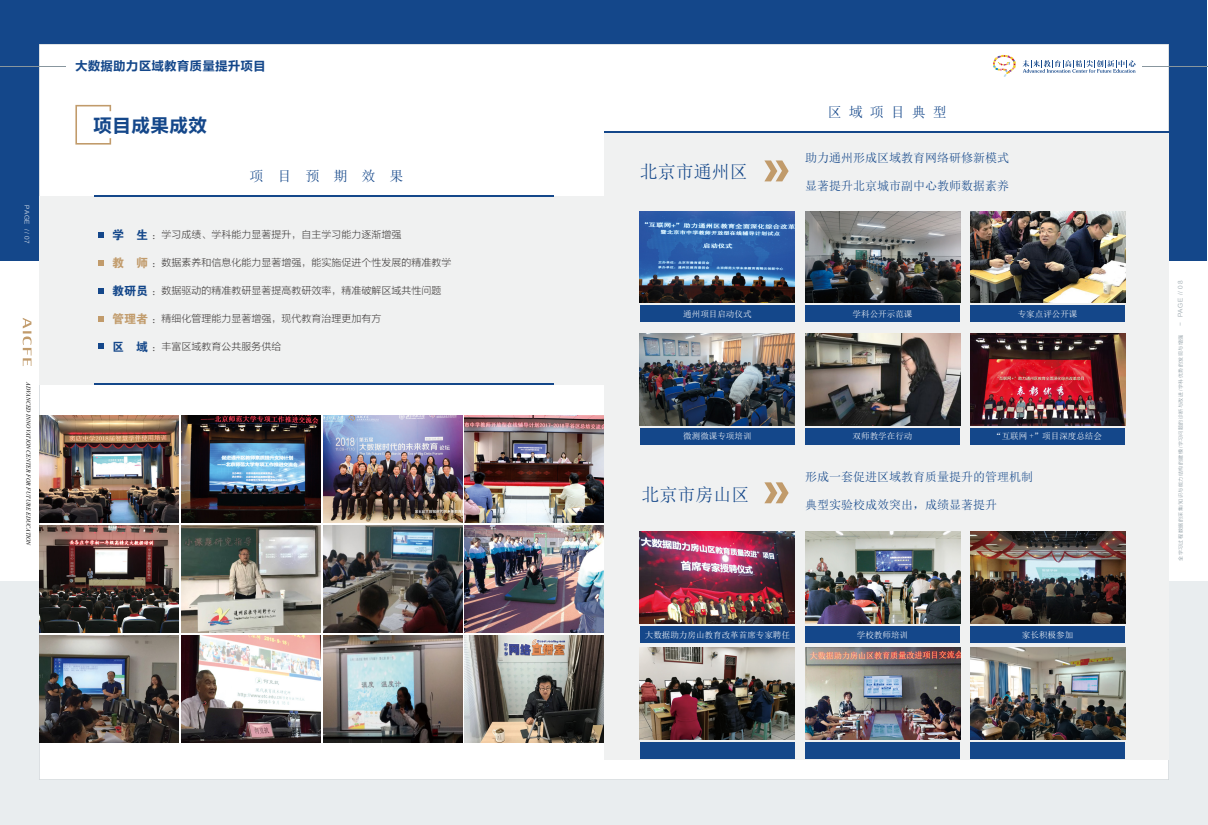
<style>
.page{position:relative;width:1208px;height:825px;background:#fff}
.page>*{position:absolute;margin:0;border:0;box-sizing:border-box;transform-origin:0 0}
.t1{font:19px "FZLTCHJW GB1 0";color:#14478a}
.t2{font:18px "Sim Sun";color:#14478a}
.t3{font:14px "Sim Sun";color:#14478a}
.t4{font:12px "Sim Sun";color:#14478a}
.t5{font:700 12px "Microsoft Ya Hei";letter-spacing:.06em;color:#14478a}
.t6{font:10px "FZLTXHK GBK1 0";color:#4c4948}
.t7{font:8.5px "Sim Sun";color:#fff}
.t8{font:italic 6px "Times New Roman";color:#000}
.t9{font:6px "FZLTXHK GBK1 0";letter-spacing:.09em;color:#88969e}
.t10{font:6px "FZLTXHK GBK1 0";letter-spacing:.07em;color:#fff}
.t11{font:5px "FZLTXHK GBK1 0";letter-spacing:.1em;color:#88969e}
.s1{font-family:"FZDHTJW GB1 0";font-size:12px;color:#14478a}
.s2{font-family:"FZDHTJW GB1 0";font-size:12px;color:#c19b6b}
</style>
<div class="page">
<div style="left:0;top:0;width:1207px;height:260px;background:#14478a"></div>
<div style="left:0;top:582px;width:1207px;height:243px;background:#e9edef"></div>
<div style="left:39px;top:44px;width:1129px;height:736px;background:#fff"></div>
<hr style="left:0;top:66px;width:65px;height:1px;background:#88969e">
<hr style="left:1142px;top:66px;width:66px;height:1px;background:#88969e">
<svg style="left:23px;top:318px;width:8px;height:48px"></svg>
<svg style="left:1022px;top:60px;width:113px;height:13px"></svg>
<svg style="left:993px;top:55px;width:23px;height:22px"></svg>
<svg style="left:75px;top:105px;width:36px;height:40px"></svg>
<div style="left:40px;top:196px;width:564px;height:189px;background:#f0f1f1"></div>
<hr style="left:94px;top:196px;width:459px;height:1px;background:#14478a">
<hr style="left:94px;top:384px;width:459px;height:1px;background:#14478a">
<svg style="left:98px;top:232px;width:5px;height:6px"></svg>
<svg style="left:98px;top:260px;width:5px;height:6px"></svg>
<svg style="left:98px;top:289px;width:5px;height:5px"></svg>
<svg style="left:98px;top:317px;width:5px;height:5px"></svg>
<svg style="left:98px;top:343px;width:5px;height:6px"></svg>
<img style="left:40px;top:415px;width:139px;height:107px">
<img style="left:40px;top:525px;width:139px;height:108px">
<img style="left:40px;top:635px;width:139px;height:107px">
<img style="left:181px;top:415px;width:140px;height:107px">
<img style="left:181px;top:525px;width:140px;height:108px">
<img style="left:181px;top:635px;width:140px;height:107px">
<img style="left:323px;top:415px;width:139px;height:107px">
<img style="left:323px;top:525px;width:139px;height:108px">
<img style="left:323px;top:635px;width:139px;height:107px">
<img style="left:465px;top:415px;width:139px;height:107px">
<img style="left:465px;top:525px;width:139px;height:108px">
<img style="left:465px;top:635px;width:139px;height:107px">
<div style="left:604px;top:132px;width:564px;height:627px;background:#f0f1f1"></div>
<hr style="left:604px;top:132px;width:564px;height:1px;background:#14478a">
<img style="left:640px;top:211px;width:155px;height:92px">
<div style="left:640px;top:305px;width:155px;height:17px;background:#14478a"></div>
<img style="left:970px;top:211px;width:155px;height:92px">
<div style="left:970px;top:305px;width:155px;height:17px;background:#14478a"></div>
<img style="left:805px;top:211px;width:155px;height:92px">
<div style="left:805px;top:305px;width:155px;height:17px;background:#14478a"></div>
<img style="left:640px;top:333px;width:155px;height:92px">
<div style="left:640px;top:428px;width:155px;height:17px;background:#14478a"></div>
<img style="left:805px;top:333px;width:155px;height:92px">
<div style="left:805px;top:428px;width:155px;height:17px;background:#14478a"></div>
<img style="left:970px;top:333px;width:155px;height:92px">
<div style="left:970px;top:428px;width:155px;height:17px;background:#14478a"></div>
<svg style="left:764px;top:160px;width:24px;height:21px"></svg>
<img style="left:805px;top:532px;width:155px;height:91px">
<div style="left:805px;top:626px;width:155px;height:17px;background:#14478a"></div>
<img style="left:640px;top:532px;width:155px;height:91px">
<div style="left:640px;top:626px;width:155px;height:17px;background:#14478a"></div>
<img style="left:970px;top:532px;width:155px;height:91px">
<div style="left:970px;top:626px;width:155px;height:17px;background:#14478a"></div>
<img style="left:640px;top:648px;width:155px;height:92px">
<div style="left:640px;top:742px;width:155px;height:17px;background:#14478a"></div>
<img style="left:805px;top:648px;width:155px;height:92px">
<div style="left:805px;top:742px;width:155px;height:17px;background:#14478a"></div>
<img style="left:970px;top:648px;width:155px;height:92px">
<div style="left:970px;top:742px;width:155px;height:17px;background:#14478a"></div>
<svg style="left:764px;top:482px;width:24px;height:21px"></svg>
<p class="t10" style="left:30px;top:205px;width:40px;rotate:90deg">PAGE // 07</p>
<p class="t8" style="left:33px;top:382px;width:166px;rotate:90deg">ADVANCED INNOVATION CENTER FOR FUTURE EDUCATION</p>
<p class="t5" style="left:75px;top:57px;width:192px">大数据助力区域教育质量提升项目</p>
<h1 class="t1" style="left:93px;top:115px;width:115px">项目成果成效</h1>
<h3 class="t3" style="left:249px;top:169px;width:156px">项 目 预 期 效 果</h3>
<p class="t6" style="left:112px;top:229px;width:291px"><span class="s1">学　生</span> ：学习成绩、学科能力显著提升，自主学习能力逐渐增强</p>
<p class="t6" style="left:112px;top:257px;width:341px"><span class="s2">教　师</span> ：数据素养和信息化能力显著增强，能实施促进个性发展的精准教学</p>
<p class="t6" style="left:112px;top:285px;width:331px"><span class="s1">教研员</span> ：数据驱动的精准教研显著提高教研效率，精准破解区域共性问题</p>
<p class="t6" style="left:112px;top:313px;width:271px"><span class="s2">管理者</span> ：精细化管理能力显著增强，现代教育治理更加有方</p>
<p class="t6" style="left:112px;top:341px;width:171px"><span class="s1">区　域</span> ：丰富区域教育公共服务供给</p>
<h2 class="t2" style="left:640px;top:163px;width:109px">北京市通州区</h2>
<h3 class="t3" style="left:827px;top:105px;width:120px">区 域 项 目 典 型</h3>
<p class="t4" style="left:805px;top:152px;width:205px">助力通州形成区域教育网络研修新模式</p>
<p class="t4" style="left:805px;top:180px;width:205px">显著提升北京城市副中心教师数据素养</p>
<p class="t7" style="left:683px;top:310px;width:70px">通州项目启动仪式</p>
<p class="t7" style="left:852px;top:310px;width:61px">学科公开示范课</p>
<p class="t7" style="left:1017px;top:310px;width:61px">专家点评公开课</p>
<p class="t7" style="left:683px;top:432px;width:70px">微测微课专项培训</p>
<p class="t7" style="left:852px;top:432px;width:61px">双师教学在行动</p>
<p class="t7" style="left:993px;top:432px;width:110px">“互联网 +”项目深度总结会</p>
<h2 class="t2" style="left:641px;top:485px;width:109px">北京市房山区</h2>
<p class="t4" style="left:805px;top:471px;width:229px">形成一套促进区域教育质量提升的管理机制</p>
<p class="t4" style="left:805px;top:499px;width:193px">典型实验校成效突出，成绩显著提升</p>
<p class="t7" style="left:645px;top:630px;width:147px">大数据助力房山教育改革首席专家聘任</p>
<p class="t7" style="left:857px;top:630px;width:53px">学校教师培训</p>
<p class="t7" style="left:1022px;top:630px;width:53px">家长积极参加</p>
<p class="t9" style="left:1177px;top:326px;width:47px;rotate:-90deg">- PAGE // 08</p>
<p class="t11" style="left:1178px;top:561px;width:228px;rotate:-90deg">全学习过程数据的采集/知识与能力结构的建模/学习问题的诊断与改进/学科优势的发现与增强</p>
</div>
